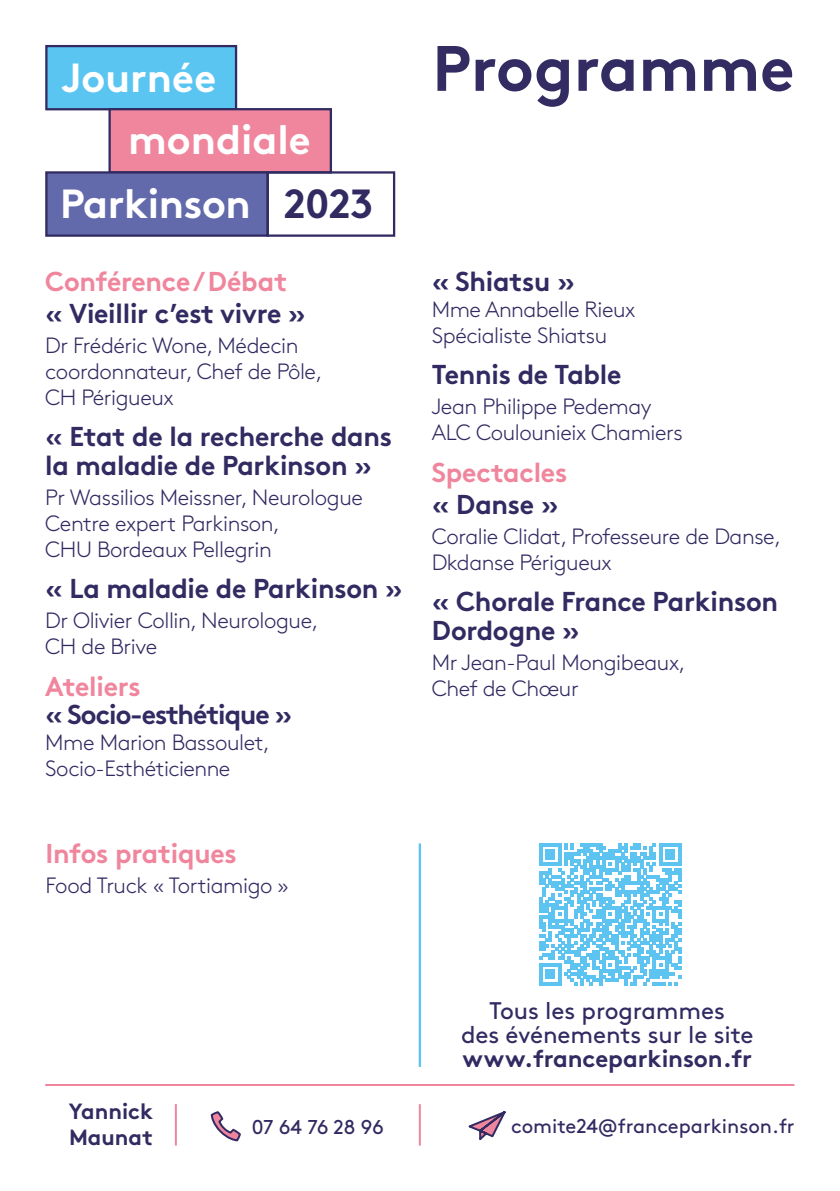
<style>
.page{position:relative;width:840px;height:1191px;background:#fff}
.page>*{position:absolute;margin:0;border:0;box-sizing:border-box;transform-origin:0 0}
.t1{font:700 64px "Brown";color:#322c63}
.t2{font:700 40.6px "Brown";color:#fff}
.t3{font:700 27.2px/28.6px "Brown";letter-spacing:-.01em;color:#312b62}
.t4{font:700 27.2px "Brown";letter-spacing:-.01em;color:#f0869d}
.t5{font:700 27.2px "Brown";letter-spacing:-.04em;color:#312b62}
.t6{font:24px/24px "Brown";letter-spacing:-.005em;color:#312b62;text-align:center}
.t7{font:700 24px "Brown";letter-spacing:-.005em;color:#312b62}
.t8{font:300 22.2px/26px "Brown";letter-spacing:-.02em;color:#312b62}
.t9{font:700 22px/26.4px "Brown";color:#312b62}
.t10{font:20px "Brown";color:#312b62}
.s1{color:#312b62}
</style>
<div class="page">
<hr style="left:418px;top:1104px;width:2px;height:41px;background:#f0869d">
<hr style="left:175px;top:1104px;width:2px;height:41px;background:#f0869d">
<svg style="left:210px;top:1111px;width:31px;height:31px"></svg>
<svg style="left:468px;top:1111px;width:38px;height:30px"></svg>
<hr style="left:45px;top:1084px;width:749px;height:2px;background:#f0869d">
<svg style="left:539px;top:843px;width:141px;height:142px"></svg>
<hr style="left:418px;top:843px;width:3px;height:224px;background:#5bc5f2">
<div style="left:45px;top:45px;width:192px;height:65px;background:#5bc5f2;border:2px solid #312b62"></div>
<div style="left:108px;top:108px;width:224px;height:65px;background:#f0869d;border:2px solid #312b62"></div>
<div style="left:45px;top:171px;width:224px;height:66px;background:#636aac;border:2px solid #312b62"></div>
<div style="left:266px;top:171px;width:129px;height:66px;border:2px solid #312b62"></div>
<h2 class="t2" style="left:61px;top:44px;width:156px">Journée</h2>
<h2 class="t2" style="left:128px;top:107px;width:184px">mondiale</h2>
<h2 class="t2" style="left:60px;top:171px;width:314px">Parkinson <span class="s1">2023</span></h2>
<p class="t4" style="left:45px;top:259px;width:243px">Conférence / Débat</p>
<p class="t3" style="left:45px;top:296px;width:262px">« Vieillir c’est vivre »</p>
<p class="t8" style="left:45px;top:330px;width:278px">Dr Frédéric Wone, Médecin coordonnateur, Chef de Pôle,<br>CH Périgueux</p>
<p class="t3" style="left:45px;top:420px;width:348px">« Etat de la recherche dans la maladie de Parkinson »</p>
<p class="t8" style="left:45px;top:482px;width:319px">Pr Wassilios Meissner, Neurologue<br>Centre expert Parkinson,<br>CHU Bordeaux Pellegrin</p>
<p class="t3" style="left:45px;top:572px;width:359px">« La maladie de Parkinson »</p>
<p class="t8" style="left:45px;top:606px;width:274px">Dr Olivier Collin, Neurologue,<br>CH de Brive</p>
<p class="t4" style="left:45px;top:664px;width:97px">Ateliers</p>
<p class="t5" style="left:45px;top:693px;width:248px">« Socio-esthétique »</p>
<p class="t8" style="left:45px;top:728px;width:226px">Mme Marion Bassoulet,<br>Socio-Esthéticienne</p>
<p class="t4" style="left:46px;top:831px;width:193px">Infos pratiques</p>
<p class="t8" style="left:46px;top:870px;width:245px">Food Truck « Tortiamigo »</p>
<h1 class="t1" style="left:432px;top:17px;width:363px">Programme</h1>
<p class="t3" style="left:431px;top:264px;width:145px">« Shiatsu »</p>
<p class="t8" style="left:431px;top:294px;width:205px">Mme Annabelle Rieux<br>Spécialiste Shiatsu</p>
<p class="t3" style="left:431px;top:358px;width:191px">Tennis de Table</p>
<p class="t8" style="left:431px;top:392px;width:252px">Jean Philippe Pedemay<br>ALC Coulounieix Chamiers</p>
<p class="t4" style="left:431px;top:450px;width:137px">Spectacles</p>
<p class="t3" style="left:431px;top:487px;width:128px">« Danse »</p>
<p class="t8" style="left:431px;top:521px;width:350px">Coralie Clidat, Professeure de Danse,<br>Dkdanse Périgueux</p>
<p class="t3" style="left:431px;top:585px;width:347px">« Chorale France Parkinson<br>Dordogne »</p>
<p class="t8" style="left:431px;top:647px;width:255px">Mr Jean-Paul Mongibeaux,<br>Chef de Chœur</p>
<p class="t6" style="left:461px;top:996px;width:294px">Tous les programmes<br>des événements sur le site</p>
<p class="t7" style="left:462px;top:1039px;width:291px">www.franceparkinson.fr</p>
<p class="t9" style="left:69px;top:1095px;width:86px">Yannick<br>Maunat</p>
<p class="t10" style="left:252px;top:1112px;width:133px">07 64 76 28 96</p>
<p class="t10" style="left:511px;top:1111px;width:285px">comite24@franceparkinson.fr</p>
</div>
